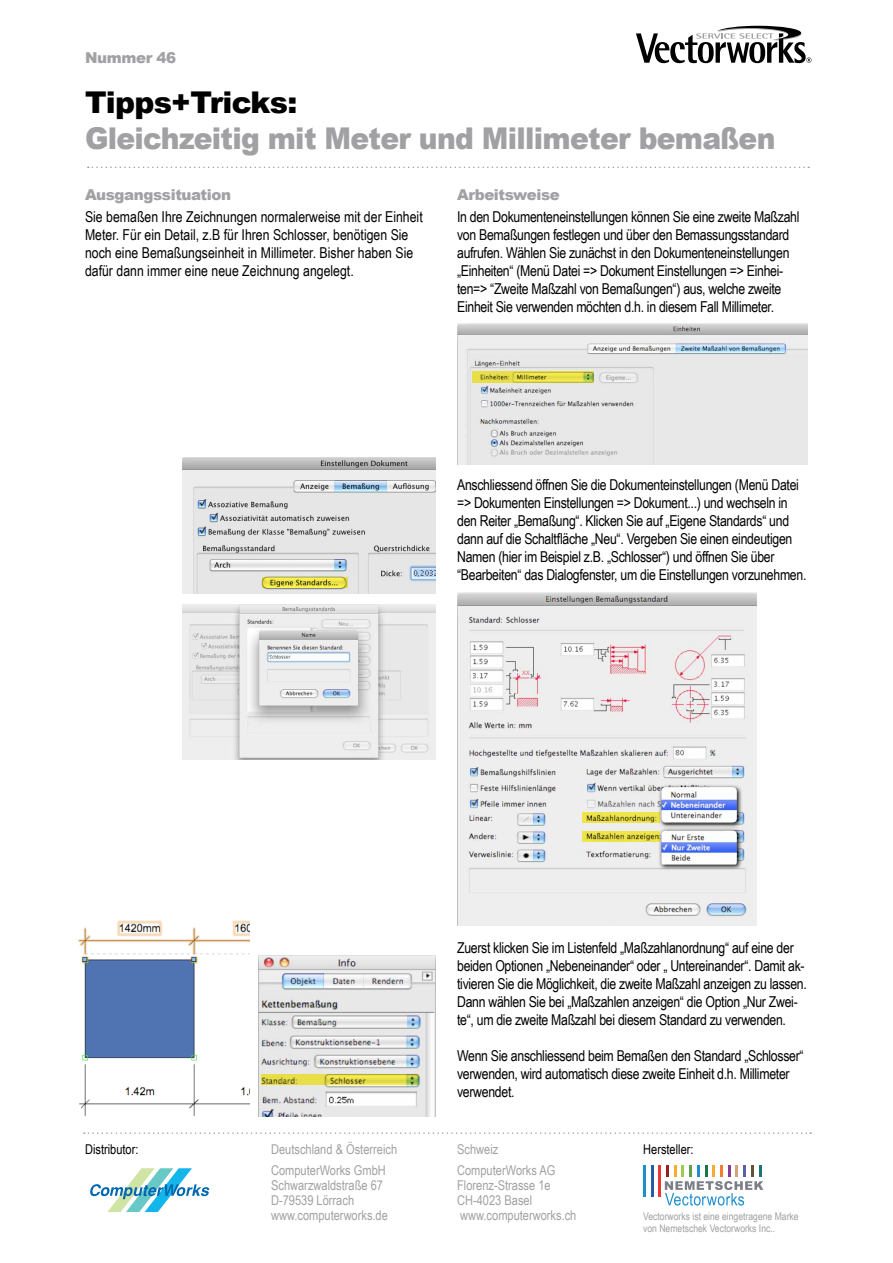
<style>
.page{position:relative;width:893px;height:1263px;background:#fff}
.page>*{position:absolute;margin:0;border:0;box-sizing:border-box;transform-origin:0 0}
.t1{font:900 30px "Arial";letter-spacing:-.025em;color:#a1a1a4;scale:.94 1}
.t2{font:900 30px "Arial";letter-spacing:-.025em;color:#000}
.t3{font:15px/18px "Arial Narrow";letter-spacing:-.02em;color:#000}
.t4{font:15px/18px "Arial Narrow";color:#000}
.t5{font:900 15px "Arial";letter-spacing:-.025em;color:#a1a1a4}
.t6{font:13.5px/15px "Arial Narrow";color:#a1a1a4}
.t7{font:13.5px "Arial Narrow";color:#000}
.t8{font:10.5px/12.6px "Arial Narrow";color:#a1a1a4}
</style>
<div class="page">
<svg style="left:84px;top:1132px;width:727px;height:2px"></svg>
<svg style="left:90px;top:1168px;width:119px;height:44px"></svg>
<svg style="left:636px;top:26px;width:175px;height:37px"></svg>
<hr style="left:651px;top:1165px;width:2px;height:32px;background:#235dab">
<hr style="left:659px;top:1165px;width:2px;height:32px;background:#ee3531">
<hr style="left:643px;top:1165px;width:3px;height:32px;background:#1d8fcf">
<svg style="left:665px;top:1165px;width:98px;height:40px"></svg>
<svg style="left:88px;top:167px;width:721px;height:1px"></svg>
<img style="left:457px;top:324px;width:351px;height:141px">
<img style="left:182px;top:458px;width:254px;height:136px">
<img style="left:457px;top:593px;width:300px;height:332px">
<svg style="left:658px;top:784px;width:85px;height:43px"></svg>
<img style="left:661px;top:787px;width:76px;height:36px">
<svg style="left:658px;top:827px;width:85px;height:43px"></svg>
<img style="left:661px;top:830px;width:76px;height:35px">
<img style="left:182px;top:604px;width:254px;height:155px">
<img style="left:78px;top:920px;width:172px;height:197px">
<img style="left:259px;top:955px;width:177px;height:161px">
<svg style="left:473px;top:371px;width:121px;height:11px"></svg>
<svg style="left:262px;top:577px;width:86px;height:11px"></svg>
<svg style="left:583px;top:812px;width:77px;height:11px"></svg>
<svg style="left:261px;top:1074px;width:157px;height:10px;background:#d0ca42"></svg>
<svg style="left:583px;top:831px;width:77px;height:10px"></svg>
<p class="t5" style="left:85px;top:47px;width:93px">Nummer 46</p>
<h1 class="t2" style="left:85px;top:80px;width:214px">Tipps+Tricks:</h1>
<h1 class="t1" style="left:85px;top:116px;width:736px">Gleichzeitig mit Meter und Millimeter bemaßen</h1>
<p class="t5" style="left:85px;top:184px;width:148px">Ausgangssituation</p>
<p class="t4" style="left:85px;top:207px;width:339px">Sie bemaßen Ihre Zeichnungen normalerweise mit der Einheit Meter. Für ein Detail, z.B für Ihren Schlosser, benötigen Sie noch eine Bemaßungseinheit in Millimeter. Bisher haben Sie dafür dann immer eine neue Zeichnung angelegt.</p>
<p class="t5" style="left:457px;top:184px;width:104px">Arbeitsweise</p>
<p class="t3" style="left:457px;top:207px;width:344px">In den Dokumenteneinstellungen können Sie eine zweite Maßzahl von Bemaßungen festlegen und über den Bemassungsstandard aufrufen. Wählen Sie zunächst in den Dokumenteneinstellungen „Einheiten“ (Menü Datei =&gt; Dokument Einstellungen =&gt; Einhei&shy;ten=&gt; “Zweite Maßzahl von Bemaßungen“) aus, welche zweite Einheit Sie verwenden möchten d.h. in diesem Fall Millimeter.</p>
<p class="t3" style="left:457px;top:475px;width:351px">Anschliessend öffnen Sie die Dokumenteinstellungen (Menü Datei =&gt; Dokumenten Einstellungen =&gt; Dokument...) und wechseln in den Reiter „Bemaßung“. Klicken Sie auf „Eigene Standards“ und dann auf die Schaltfläche „Neu“. Vergeben Sie einen eindeutigen Namen (hier im Beispiel z.B. „Schlosser“) und öffnen Sie über “Bearbeiten“ das Dialogfenster, um die Einstellungen vorzunehmen.</p>
<p class="t3" style="left:457px;top:939px;width:351px">Zuerst klicken Sie im Listenfeld „Maßzahlanordnung“ auf eine der beiden Optionen „Nebeneinander“ oder „ Untereinander“. Damit ak&shy;tivieren Sie die Möglichkeit, die zweite Maßzahl anzeigen zu lassen.<br>Dann wählen Sie bei „Maßzahlen anzeigen“ die Option „Nur Zwei&shy;te“, um die zweite Maßzahl bei diesem Standard zu verwenden.</p>
<p class="t3" style="left:457px;top:1047px;width:348px">Wenn Sie anschliessend beim Bemaßen den Standard „Schlosser“ verwenden, wird automatisch diese zweite Einheit d.h. Millimeter verwendet.</p>
<p class="t7" style="left:85px;top:1139px;width:55px">Distributor:</p>
<p class="t6" style="left:271px;top:1141px;width:128px">Deutschland &amp; Österreich</p>
<p class="t6" style="left:457px;top:1141px;width:43px">Schweiz</p>
<p class="t7" style="left:643px;top:1139px;width:52px">Hersteller:</p>
<p class="t6" style="left:457px;top:1162px;width:121px">ComputerWorks AG<br>Florenz-Strasse 1e<br>CH-4023 Basel www.computerworks.ch</p>
<p class="t6" style="left:271px;top:1162px;width:118px">ComputerWorks GmbH<br>Schwarzwaldstraße 67<br>D-79539 Lörrach www.computerworks.de</p>
<p class="t8" style="left:643px;top:1209px;width:157px">Vectorworks ist eine eingetragene Marke von Nemetschek Vectorworks Inc..</p>
</div>
